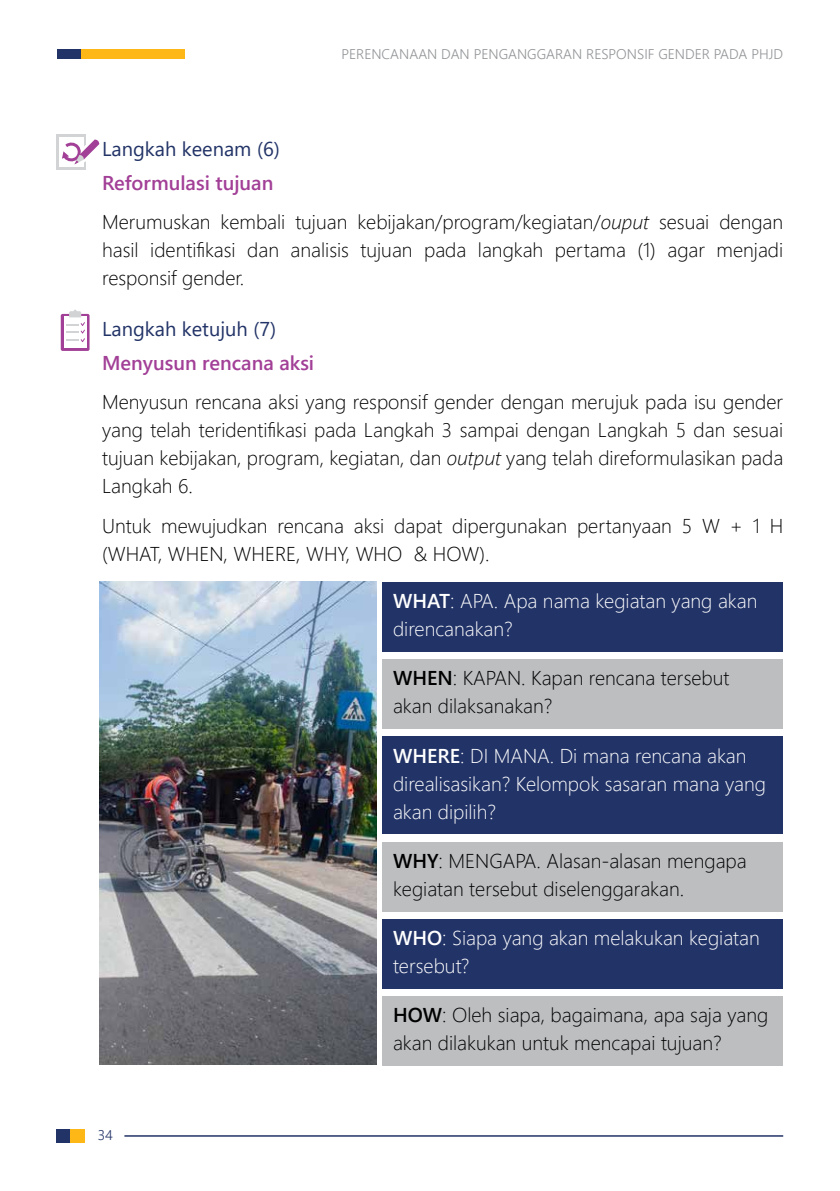
<style>
.page{position:relative;width:840px;height:1191px;background:#fff}
.page>*{position:absolute;margin:0;border:0;box-sizing:border-box;transform-origin:0 0}
.t1{font:300 20px/28px "Segoe UI";color:#000}
.t2{font:300 20px/28px "Segoe UI";color:#fff}
.t3{font:20px "Segoe UI";color:#223367}
.t4{font:600 20px "Segoe UI";color:#a23f97}
.t5{font:300 14px "Segoe UI";color:#939598}
.t6{font:300 14px "Segoe UI";color:#223367}
.s1{font-weight:600;color:#a23f97}
.s2{font-style:italic}
.s3{font-weight:600}
</style>
<div class="page">
<div style="left:57px;top:49px;width:24px;height:10px;background:#223367"></div>
<div style="left:81px;top:49px;width:103px;height:10px;background:#fdb717"></div>
<hr style="left:124px;top:1135px;width:658px;height:1px;background:#223367">
<div style="left:57px;top:1129px;width:14px;height:13px;background:#223367"></div>
<div style="left:71px;top:1129px;width:14px;height:13px;background:#fdb717"></div>
<img style="left:99px;top:581px;width:277px;height:483px">
<div style="left:381px;top:582px;width:401px;height:69px;background:#223367"></div>
<div style="left:381px;top:659px;width:401px;height:70px;background:#bcbec0"></div>
<div style="left:381px;top:841px;width:401px;height:70px;background:#bcbec0"></div>
<div style="left:381px;top:919px;width:401px;height:69px;background:#223367"></div>
<div style="left:381px;top:996px;width:401px;height:69px;background:#bcbec0"></div>
<div style="left:381px;top:736px;width:401px;height:98px;background:#223367"></div>
<div style="left:57px;top:134px;width:29px;height:35px;background:#d1d3d4"></div>
<div style="left:59px;top:137px;width:24px;height:30px;background:#fff"></div>
<svg style="left:62px;top:139px;width:37px;height:26px"></svg>
<div style="left:61px;top:314px;width:28px;height:37px;background:linear-gradient(to right,#a23f97,#a23f97);border-radius:2px"></div>
<div style="left:64px;top:316px;width:22px;height:31px;background:#fff"></div>
<svg style="left:66px;top:310px;width:19px;height:32px"></svg>
<p class="t5" style="left:341px;top:41px;width:443px">PERENCANAAN DAN PENGANGGARAN RESPONSIF GENDER PADA PHJD</p>
<p class="t3" style="left:102px;top:130px;width:179px">Langkah keenam (6)</p>
<p class="t1" style="left:102px;top:161px;width:682px;line-height:39.4px"><span class="s1">Reformulasi tujuan<br></span>Merumuskan kembali tujuan kebijakan/program/kegiatan/<span class="s2">ouput</span> sesuai dengan</p>
<p class="t1" style="left:102px;top:234px;width:682px">hasil identifikasi dan analisis tujuan pada langkah pertama (1) agar menjadi responsif gender.</p>
<p class="t3" style="left:102px;top:310px;width:175px">Langkah ketujuh (7)</p>
<p class="t4" style="left:102px;top:344px;width:213px">Menyusun rencana aksi</p>
<p class="t1" style="left:102px;top:386px;width:682px;text-align:justify">Menyusun rencana aksi yang responsif gender dengan merujuk pada isu gender yang telah teridentifikasi pada Langkah 3 sampai dengan Langkah 5 dan sesuai tujuan kebijakan, program, kegiatan, dan <span class="s2">output</span> yang telah direformulasikan pada Langkah 6.</p>
<p class="t1" style="left:102px;top:509px;width:682px">Untuk mewujudkan rencana aksi dapat dipergunakan pertanyaan 5 W + 1 H (WHAT, WHEN, WHERE, WHY, WHO &amp; HOW).</p>
<p class="t2" style="left:393px;top:585px;width:365px"><span class="s3">WHAT</span>: APA. Apa nama kegiatan yang akan direncanakan?</p>
<p class="t1" style="left:393px;top:662px;width:338px"><span class="s3">WHEN</span>: KAPAN. Kapan rencana tersebut akan dilaksanakan?</p>
<p class="t2" style="left:393px;top:739px;width:374px"><span class="s3">WHERE</span>: DI MANA. Di mana rencana akan direalisasikan? Kelompok sasaran mana yang akan dipilih?</p>
<p class="t6" style="left:98px;top:1122px;width:17px">34</p>
<p class="t1" style="left:393px;top:844px;width:355px"><span class="s3">WHY</span>: MENGAPA. Alasan-alasan mengapa kegiatan tersebut diselenggarakan.</p>
<p class="t2" style="left:393px;top:922px;width:368px"><span class="s3">WHO</span>: Siapa yang akan melakukan kegiatan tersebut?</p>
<p class="t1" style="left:393px;top:999px;width:376px"><span class="s3">HOW</span>: Oleh siapa, bagaimana, apa saja yang akan dilakukan untuk mencapai tujuan?</p>
</div>
